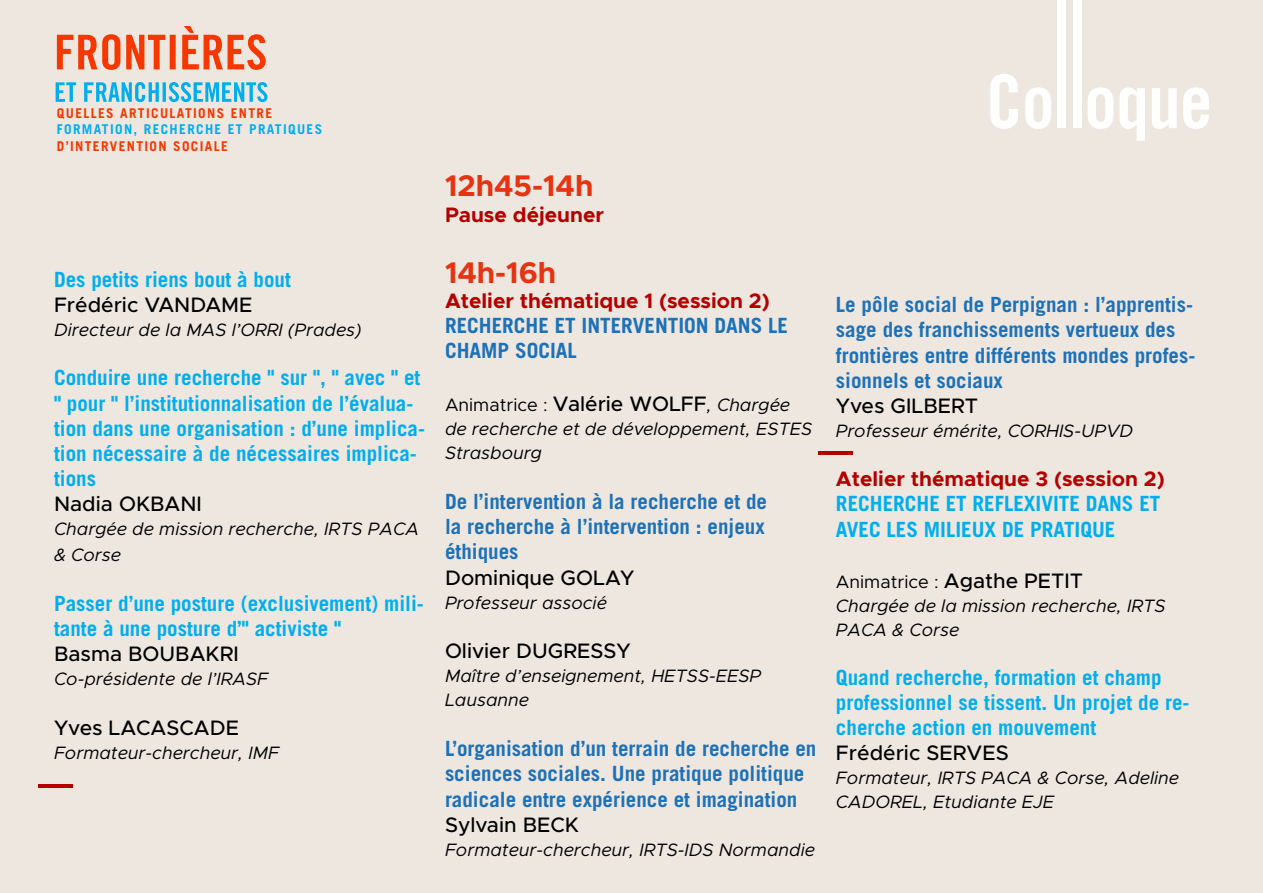
<style>
.page{position:relative;width:1263px;height:893px;background:#eee7e0}
.page>*{position:absolute;margin:0;border:0;box-sizing:border-box;transform-origin:0 0}
.t1{font:700 30px "Metropolis";color:#e63312}
.t2{font:700 21px/25.2px "Trade Gothic";color:#00aeef}
.t3{font:700 21px/25.2px "Trade Gothic";color:#1d71b8}
.t4{font:500 21px "Metropolis";color:#000}
.t5{font:700 21px "Metropolis";color:#b50000}
.t6{font:italic 18px/24px "Metropolis";color:#000}
.t7{font:18px "Metropolis";color:#000}
.t8{font:700 13.5px "Trade Gothic";letter-spacing:.1em;color:#f63700}
.t9{font:700 13.5px "Trade Gothic";letter-spacing:.1em;color:#00aeef}
.s1{font-family:"Metropolis";color:#b50000}
.s2{font-weight:400;font-size:18px}
.s3{font-weight:400;font-style:italic;font-size:18px}
.s4{font-weight:500;font-size:21px}
</style>
<div class="page">
<svg style="left:56px;top:82px;width:211px;height:20px"></svg>
<svg style="left:57px;top:26px;width:209px;height:44px"></svg>
<svg style="left:990px;top:74px;width:28px;height:55px"></svg>
<svg style="left:1025px;top:87px;width:26px;height:42px"></svg>
<div style="left:1057px;top:0;width:9px;height:128px;background:#fff"></div>
<div style="left:1073px;top:0;width:8px;height:128px;background:#fff"></div>
<svg style="left:1088px;top:87px;width:25px;height:42px"></svg>
<svg style="left:1119px;top:87px;width:26px;height:54px"></svg>
<svg style="left:1152px;top:88px;width:25px;height:41px"></svg>
<svg style="left:1183px;top:87px;width:26px;height:42px"></svg>
<hr style="left:39px;top:785px;width:34px;height:3px;background:#b50000">
<hr style="left:819px;top:452px;width:34px;height:3px;background:#b50000">
<p class="t8" style="left:57px;top:105px;width:217px">QUELLES ARTICULATIONS ENTRE</p>
<p class="t9" style="left:57px;top:121px;width:267px">FORMATION, RECHERCHE ET PRATIQUES</p>
<p class="t8" style="left:57px;top:138px;width:172px">D’INTERVENTION SOCIALE</p>
<p class="t2" style="left:54px;top:266px;width:238px">Des petits riens bout à bout</p>
<p class="t4" style="left:54px;top:292px;width:200px">Frédéric VANDAME</p>
<p class="t6" style="left:54px;top:318px;width:309px">Directeur de la MAS l’ORRI (Prades)</p>
<p class="t2" style="left:54px;top:365px;width:373px">Conduire une recherche " sur ", " avec " et " pour " l’institutionnalisation de l’évalua&shy;tion dans une organisation : d’une implica&shy;tion nécessaire à de nécessaires implica&shy;tions</p>
<p class="t4" style="left:54px;top:491px;width:149px">Nadia OKBANI</p>
<p class="t6" style="left:54px;top:516px;width:366px;line-height:25.2px">Chargée de mission recherche, IRTS PACA &amp; Corse</p>
<p class="t2" style="left:54px;top:590px;width:371px">Passer d’une posture (exclusivement) mili&shy;tante à une posture d’" activiste "</p>
<p class="t4" style="left:54px;top:641px;width:186px">Basma BOUBAKRI</p>
<p class="t6" style="left:54px;top:667px;width:216px">Co-présidente de l’IRASF</p>
<p class="t4" style="left:54px;top:714px;width:186px">Yves LACASCADE</p>
<p class="t6" style="left:54px;top:740px;width:227px">Formateur-chercheur, IMF</p>
<p class="t1" style="left:445px;top:167px;width:150px">12h45-14h</p>
<p class="t5" style="left:445px;top:201px;width:161px">Pause déjeuner</p>
<p class="t1" style="left:445px;top:253px;width:113px">14h-16h</p>
<p class="t3" style="left:445px;top:288px;width:345px"><span class="s1">Atelier thématique 1 (session 2)<br></span>RECHERCHE ET INTERVENTION DANS LE<br>CHAMP SOCIAL</p>
<p class="t4" style="left:445px;top:390px;width:347px"><span class="s2">Animatrice :</span> Valérie WOLFF<span class="s3">, Chargée</span></p>
<p class="t6" style="left:445px;top:416px;width:369px">de recherche et de développement, ESTES<br>Strasbourg</p>
<p class="t3" style="left:445px;top:489px;width:324px;text-align:justify">De l’intervention à la recherche et de la recherche à l’intervention : enjeux éthiques</p>
<p class="t4" style="left:445px;top:564px;width:191px">Dominique GOLAY</p>
<p class="t6" style="left:445px;top:590px;width:163px">Professeur associé</p>
<p class="t4" style="left:445px;top:637px;width:187px">Olivier DUGRESSY</p>
<p class="t6" style="left:445px;top:664px;width:317px">Maître d’enseignement, HETSS-EESP</p>
<p class="t6" style="left:445px;top:688px;width:86px">Lausanne</p>
<p class="t3" style="left:445px;top:736px;width:373px">L’organisation d’un terrain de recherche en sciences sociales. Une pratique politique radicale entre expérience et imagination</p>
<p class="t4" style="left:445px;top:811px;width:135px">Sylvain BECK</p>
<p class="t6" style="left:445px;top:838px;width:372px">Formateur-chercheur, IRTS-IDS Normandie</p>
<p class="t3" style="left:836px;top:292px;width:361px">Le pôle social de Perpignan : l’apprentis&shy;sage des franchissements vertueux des frontières entre différents mondes profes&shy;sionnels et sociaux</p>
<p class="t4" style="left:836px;top:393px;width:144px">Yves GILBERT</p>
<p class="t6" style="left:836px;top:419px;width:299px">Professeur émérite, CORHIS-UPVD</p>
<p class="t5" style="left:836px;top:466px;width:330px">Atelier thématique 3 (session 2)</p>
<p class="t2" style="left:836px;top:491px;width:326px">RECHERCHE ET REFLEXIVITE DANS ET<br>AVEC LES MILIEUX DE PRATIQUE</p>
<p class="t7" style="left:836px;top:570px;width:249px">Animatrice : <span class="s4">Agathe PETIT</span></p>
<p class="t6" style="left:836px;top:593px;width:331px">Chargée de la mission recherche, IRTS<br>PACA &amp; Corse</p>
<p class="t2" style="left:836px;top:664px;width:355px">Quand recherche, formation et champ professionnel se tissent. Un projet de re&shy;cherche action en mouvement</p>
<p class="t4" style="left:836px;top:740px;width:174px">Frédéric SERVES</p>
<p class="t6" style="left:836px;top:766px;width:345px">Formateur, IRTS PACA &amp; Corse, Adeline<br>CADOREL, Etudiante EJE</p>
</div>
